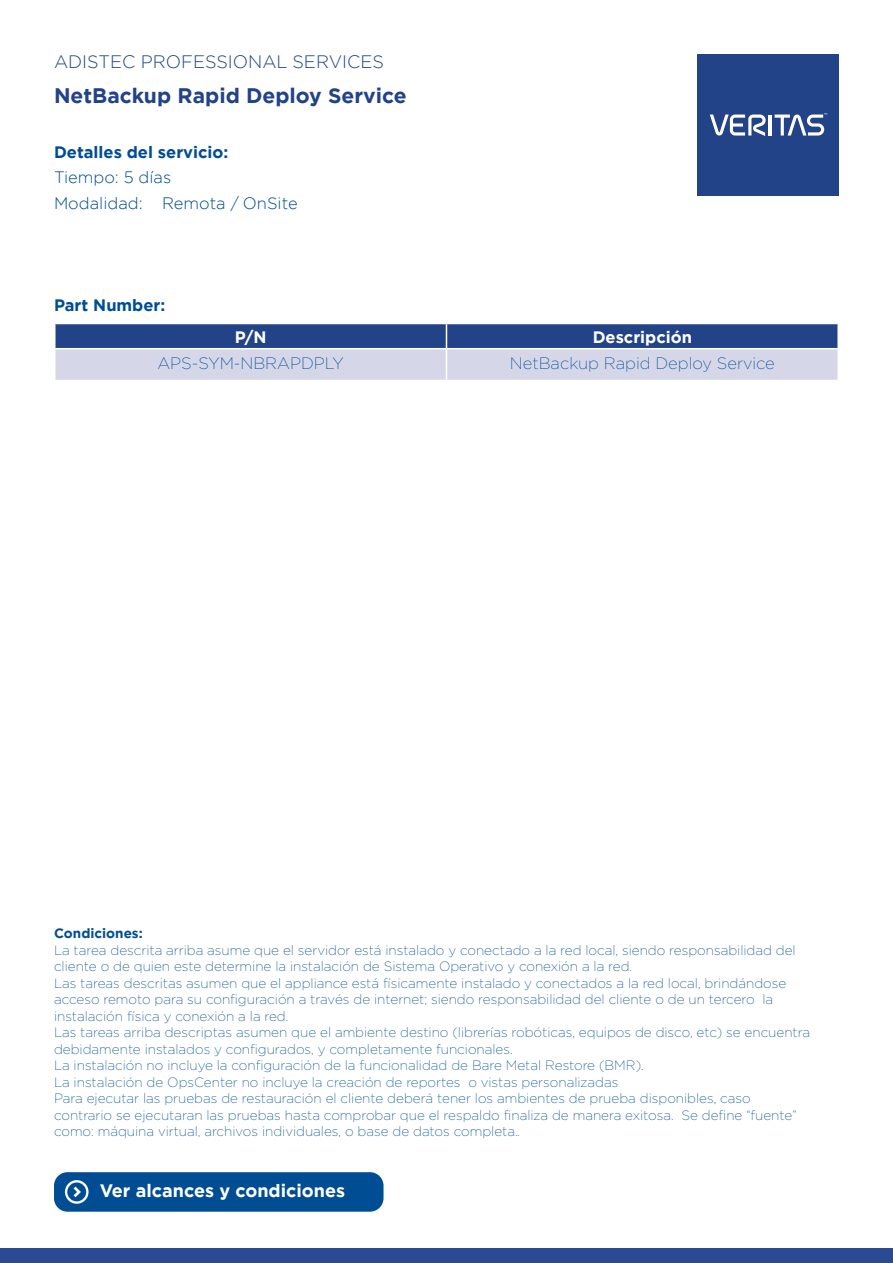
<style>
.page{position:relative;width:893px;height:1263px;background:#fff}
.page>*{position:absolute;margin:0;border:0;box-sizing:border-box;transform-origin:0 0}
.t1{font:700 21px "Gotham";color:#224388}
.t2{font:300 18px "Gotham";color:#224388}
.t3{font:700 18px "Gotham";color:#fff}
.t4{font:200 16.5px "Gotham";color:#004d94}
.t5{font:300 16.5px/25.5px "Gotham";color:#004d94}
.t6{font:700 16.5px "Gotham";color:#004d94}
.t7{font:700 16.5px "Gotham";color:#fff}
.t8{font:200 13.5px/16.5px "Gotham";color:#004d94}
.t9{font:700 13.5px "Gotham";color:#004d94}
</style>
<div class="page">
<div style="left:0;top:1248px;width:893px;height:15px;background:#2a4b94"></div>
<svg style="left:55px;top:323px;width:782px;height:57px"></svg>
<hr style="left:54px;top:348px;width:392px;height:1px;background:#fff">
<hr style="left:54px;top:349px;width:2px;height:31px;background:#fff">
<hr style="left:446px;top:348px;width:393px;height:1px;background:#fff">
<hr style="left:446px;top:349px;width:1px;height:31px;background:#fff">
<div style="left:54px;top:1172px;width:329px;height:40px;background:#004d94;border-radius:14px"></div>
<svg style="left:65px;top:1180px;width:24px;height:24px"></svg>
<div style="left:698px;top:54px;width:141px;height:141px;background:#224388"></div>
<hr style="left:769px;top:115px;width:3px;height:21px;background:#fff">
<svg style="left:710px;top:115px;width:56px;height:21px"></svg>
<svg style="left:775px;top:113px;width:52px;height:23px"></svg>
<h2 class="t2" style="left:54px;top:51px;width:331px">ADISTEC PROFESSIONAL SERVICES</h2>
<h1 class="t1" style="left:54px;top:82px;width:354px">NetBackup Rapid Deploy Service</h1>
<p class="t6" style="left:54px;top:141px;width:176px">Detalles del servicio:</p>
<p class="t5" style="left:54px;top:164px;width:245px">Tiempo: 5 días<br>Modalidad: Remota / OnSite</p>
<p class="t6" style="left:54px;top:294px;width:113px">Part Number:</p>
<p class="t7" style="left:235px;top:326px;width:33px">P/N</p>
<p class="t7" style="left:593px;top:326px;width:101px">Descripción</p>
<p class="t4" style="left:157px;top:355px;width:188px">APS-SYM-NBRAPDPLY</p>
<p class="t4" style="left:510px;top:355px;width:267px">NetBackup Rapid Deploy Service</p>
<p class="t9" style="left:54px;top:925px;width:90px">Condiciones:</p>
<p class="t8" style="left:54px;top:942px;width:757px">La tarea descrita arriba asume que el servidor está instalado y conectado a la red local, siendo responsabilidad del cliente o de quien este determine la instalación de Sistema Operativo y conexión a la red.<br>Las tareas descritas asumen que el appliance está físicamente instalado y conectados a la red local, brindándose acceso remoto para su configuración a través de internet; siendo responsabilidad del cliente o de un tercero la instalación física y conexión a la red.<br>Las tareas arriba descriptas asumen que el ambiente destino (librerías robóticas, equipos de disco, etc) se encuentra debidamente instalados y configurados, y completamente funcionales.<br>La instalación no incluye la configuración de la funcionalidad de Bare Metal Restore (BMR).<br>La instalación de OpsCenter no incluye la creación de reportes o vistas personalizadas<br>Para ejecutar las pruebas de restauración el cliente deberá tener los ambientes de prueba disponibles, caso contrario se ejecutaran las pruebas hasta comprobar que el respaldo finaliza de manera exitosa. Se define “fuente” como: máquina virtual, archivos individuales, o base de datos completa..</p>
<h2 class="t3" style="left:100px;top:1179px;width:247px">Ver alcances y condiciones</h2>
</div>
